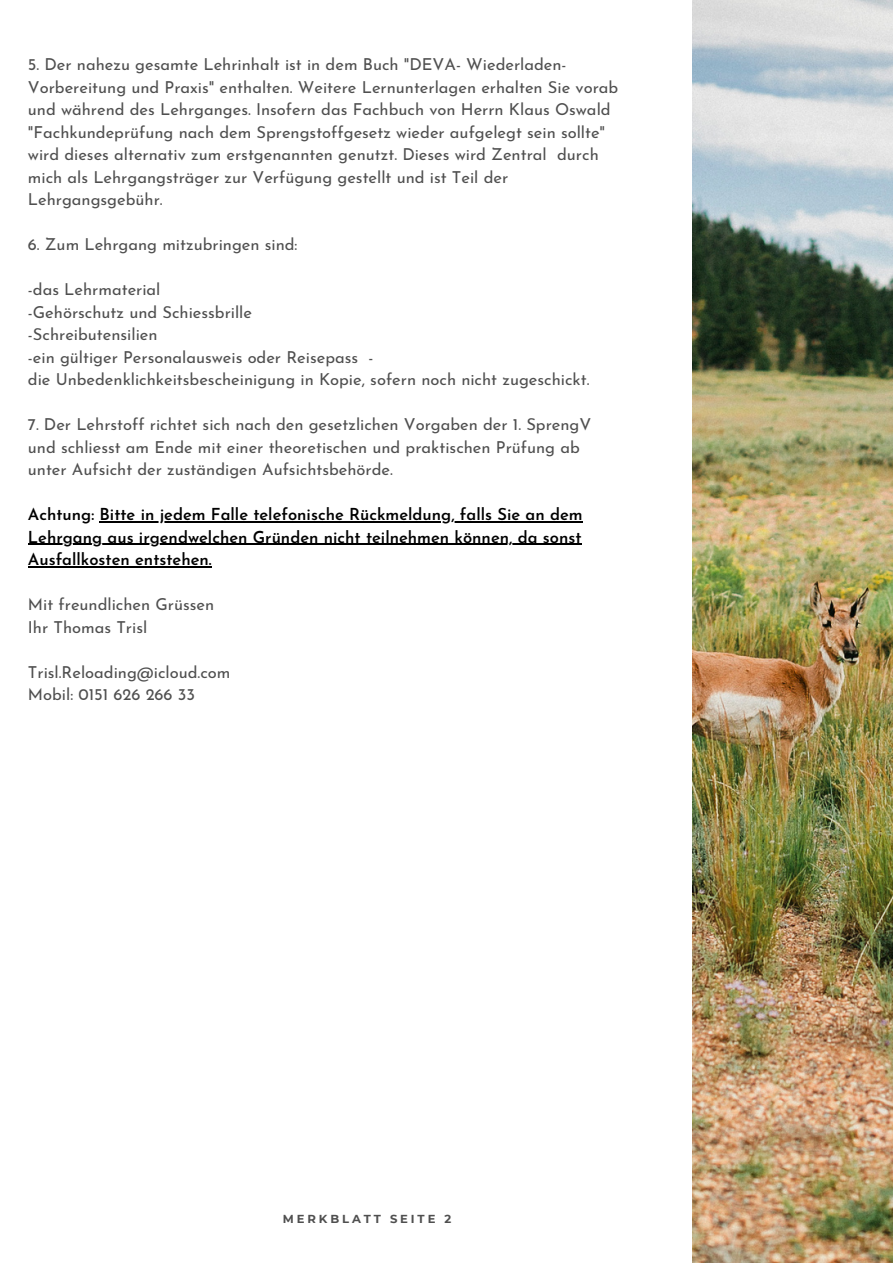
<style>
.page{position:relative;width:893px;height:1264px;background:#fff}
.page>*{position:absolute;margin:0;border:0;box-sizing:border-box;transform-origin:0 0}
.t1{font:16.5px/22.5px "Josefin Sans";color:#4f4f4f}
.t2{font:600 16.5px/22.5px "Josefin Sans";color:#000;text-align:justify}
.t3{font:700 11.55px "Montserrat";letter-spacing:.25em;color:#4f4f4f}
</style>
<div class="page">
<hr style="left:100px;top:521px;width:482px;height:1px;background:#000">
<hr style="left:28px;top:544px;width:553px;height:1px;background:#000">
<hr style="left:28px;top:566px;width:184px;height:1px;background:#000">
<img style="left:692px;top:0;width:200px;height:1262px">
<p class="t1" style="left:28px;top:55px;width:592px">5. Der nahezu gesamte Lehrinhalt ist in dem Buch "DEVA- Wiederladen-Vorbereitung und Praxis" enthalten. Weitere Lernunterlagen erhalten Sie vorab und während des Lehrganges. Insofern das Fachbuch von Herrn Klaus Oswald "Fachkundeprüfung nach dem Sprengstoffgesetz wieder aufgelegt sein sollte" wird dieses alternativ zum erstgenannten genutzt. Dieses wird Zentral durch mich als Lehrgangsträger zur Verfügung gestellt und ist Teil der Lehrgangsgebühr.</p>
<p class="t1" style="left:28px;top:235px;width:271px">6. Zum Lehrgang mitzubringen sind:</p>
<p class="t1" style="left:28px;top:280px;width:134px">-das Lehrmaterial</p>
<p class="t1" style="left:28px;top:302px;width:226px">-Gehörschutz und Schiessbrille</p>
<p class="t1" style="left:28px;top:325px;width:131px">-Schreibutensilien</p>
<p class="t1" style="left:28px;top:347px;width:347px">-ein gültiger Personalausweis oder Reisepass -</p>
<p class="t1" style="left:28px;top:370px;width:563px">die Unbedenklichkeitsbescheinigung in Kopie, sofern noch nicht zugeschickt.</p>
<p class="t1" style="left:28px;top:415px;width:565px">7. Der Lehrstoff richtet sich nach den gesetzlichen Vorgaben der 1. SprengV</p>
<p class="t1" style="left:28px;top:437px;width:553px">und schliesst am Ende mit einer theoretischen und praktischen Prüfung ab</p>
<p class="t1" style="left:28px;top:460px;width:366px">unter Aufsicht der zuständigen Aufsichtsbehörde.</p>
<p class="t2" style="left:28px;top:505px;width:556px">Achtung: Bitte in jedem Falle telefonische Rückmeldung, falls Sie an dem Lehrgang aus irgendwelchen Gründen nicht teilnehmen können, da sonst Ausfallkosten entstehen.</p>
<p class="t1" style="left:28px;top:594px;width:188px">Mit freundlichen Grüssen</p>
<p class="t1" style="left:28px;top:617px;width:121px">Ihr Thomas Trisl</p>
<p class="t1" style="left:28px;top:662px;width:204px">Trisl.Reloading@icloud.com</p>
<p class="t1" style="left:28px;top:684px;width:169px">Mobil: 0151 626 266 33</p>
<p class="t3" style="left:283px;top:1211px;width:170px">MERKBLATT SEITE 2</p>
</div>
